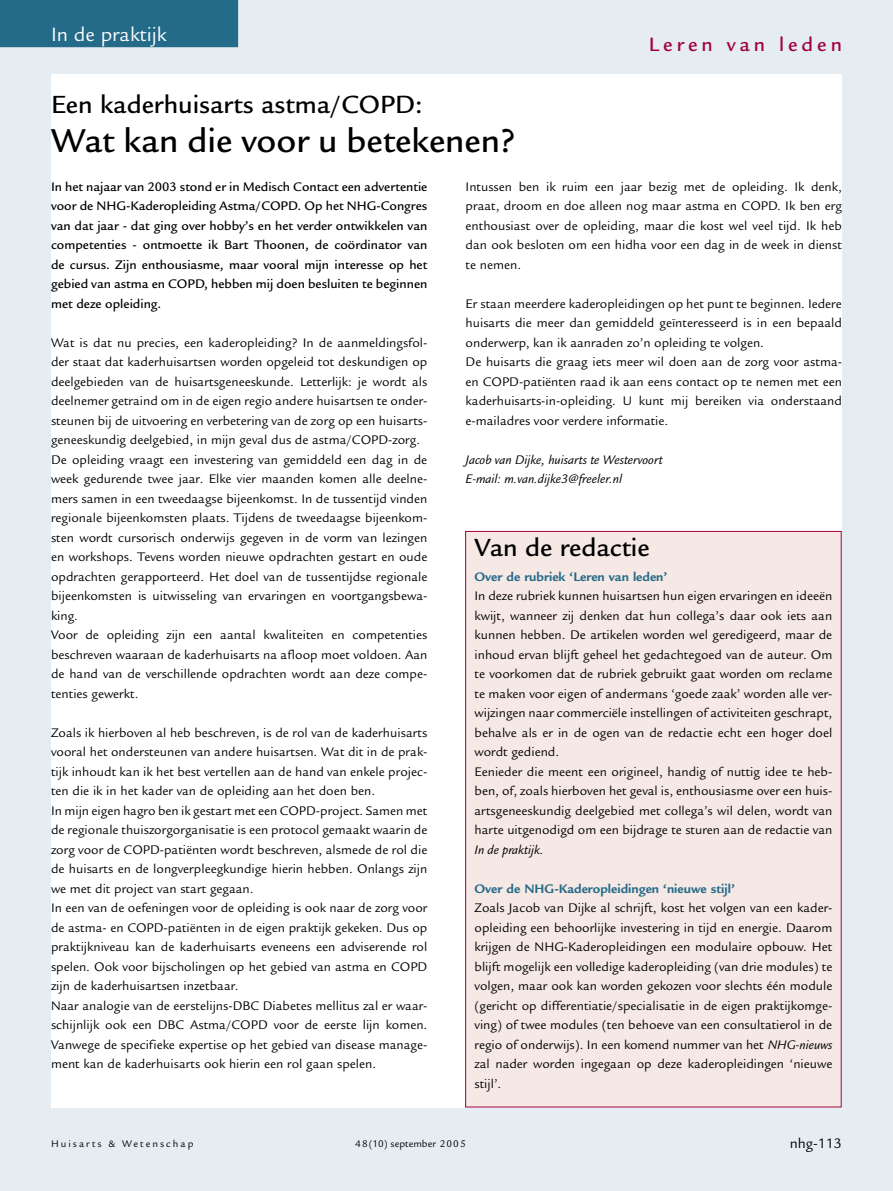
<style>
.page{position:relative;width:893px;height:1191px;background:#e5ecf2}
.page>*{position:absolute;margin:0;border:0;box-sizing:border-box;transform-origin:0 0}
.Artikelkop{font:500 36px "Legacy Sans";color:#000}
.Onderkop{font:500 27px "Legacy Sans";color:#000}
.Rubriekskop{font:500 21px "Legacy Sans";letter-spacing:.19em;color:#a20041}
.t1{font:21px "Legacy Sans";color:#fff}
.t2{font:15px "Legacy Sans";color:#000}
.Blok{font:13.5px/19.5px "Legacy Sans";color:#000;text-align:justify}
.Samenvatting{font:500 13.5px/19.5px "Legacy Sans";color:#000;text-align:justify}
.Kop_1{font:700 13.5px "Legacy Sans";color:#246a89}
.Auteursgegevens{font:italic 13.5px "Legacy Sans";color:#000}
.t3{font:10.5px "Legacy Sans";letter-spacing:.19em;color:#000}
.t4{font:10.5px "Legacy Sans";color:#000}
.s1{font-style:italic}
</style>
<div class="page">
<div style="left:51px;top:74px;width:791px;height:1034px;background:#fff"></div>
<div style="left:0;top:0;width:238px;height:47px;background:#246a89"></div>
<div style="left:466px;top:531px;width:375px;height:576px;background:#f5e8e5"></div>
<h3 class="t1" style="left:51px;top:22px;width:117px">In de praktijk</h3>
<p class="Onderkop" style="left:51px;top:89px;width:373px">Een kaderhuisarts astma/COPD:</p>
<p class="Artikelkop" style="left:51px;top:120px;width:466px">Wat kan die voor u betekenen?</p>
<p class="Rubriekskop" style="left:649px;top:33px;width:194px">Leren van leden</p>
<p class="Samenvatting" style="left:51px;top:177px;width:378px">In het najaar van 2003 stond er in Medisch Contact een advertentie voor de NHG-Kaderopleiding Astma/COPD. Op het NHG-Congres van dat jaar - dat ging over hobby’s en het verder ontwikkelen van competenties - ontmoette ik Bart Thoonen, de coördinator van de cursus. Zijn enthousiasme, maar vooral mijn interesse op het gebied van astma en COPD, hebben mij doen besluiten te beginnen met deze opleiding.</p>
<p class="Blok" style="left:51px;top:333px;width:378px">Wat is dat nu precies, een kaderopleiding? In de aanmeldingsfol&shy;der staat dat kaderhuisartsen worden opgeleid tot deskundigen op deelgebieden van de huisartsgeneeskunde. Letterlijk: je wordt als deelnemer getraind om in de eigen regio andere huisartsen te onder&shy;steunen bij de uitvoering en verbetering van de zorg op een huisarts&shy;geneeskundig deelgebied, in mijn geval dus de astma/COPD-zorg.</p>
<p class="Blok" style="left:51px;top:450px;width:378px">De opleiding vraagt een investering van gemiddeld een dag in de week gedurende twee jaar. Elke vier maanden komen alle deelne&shy;mers samen in een tweedaagse bijeenkomst. In de tussentijd vinden regionale bijeenkomsten plaats. Tijdens de tweedaagse bijeenkom&shy;sten wordt cursorisch onderwijs gegeven in de vorm van lezingen en workshops. Tevens worden nieuwe opdrachten gestart en oude opdrachten gerapporteerd. Het doel van de tussentijdse regionale bijeenkomsten is uitwisseling van ervaringen en voortgangsbewa&shy;king.</p>
<p class="Blok" style="left:51px;top:625px;width:378px">Voor de opleiding zijn een aantal kwaliteiten en competenties beschreven waaraan de kaderhuisarts na afloop moet voldoen. Aan de hand van de verschillende opdrachten wordt aan deze compe&shy;tenties gewerkt.</p>
<p class="Blok" style="left:51px;top:723px;width:378px">Zoals ik hierboven al heb beschreven, is de rol van de kaderhuisarts vooral het ondersteunen van andere huisartsen. Wat dit in de prak&shy;tijk inhoudt kan ik het best vertellen aan de hand van enkele projec&shy;ten die ik in het kader van de opleiding aan het doen ben.</p>
<p class="Blok" style="left:51px;top:801px;width:378px">In mijn eigen hagro ben ik gestart met een COPD-project. Samen met de regionale thuiszorgorganisatie is een protocol gemaakt waarin de zorg voor de COPD-patiënten wordt beschreven, alsmede de rol die de huisarts en de longverpleegkundige hierin hebben. Onlangs zijn we met dit project van start gegaan.</p>
<p class="Blok" style="left:51px;top:898px;width:378px">In een van de oefeningen voor de opleiding is ook naar de zorg voor de astma- en COPD-patiënten in de eigen praktijk gekeken. Dus op praktijkniveau kan de kaderhuisarts eveneens een adviserende rol spelen. Ook voor bijscholingen op het gebied van astma en COPD zijn de kaderhuisartsen inzetbaar.</p>
<p class="Blok" style="left:51px;top:996px;width:378px">Naar analogie van de eerstelijns-DBC Diabetes mellitus zal er waar&shy;schijnlijk ook een DBC Astma/COPD voor de eerste lijn komen.<br>Vanwege de specifieke expertise op het gebied van disease manage&shy;ment kan de kaderhuisarts ook hierin een rol gaan spelen.</p>
<p class="Blok" style="left:466px;top:177px;width:378px">Intussen ben ik ruim een jaar bezig met de opleiding. Ik denk, praat, droom en doe alleen nog maar astma en COPD. Ik ben erg enthousiast over de opleiding, maar die kost wel veel tijd. Ik heb dan ook besloten om een hidha voor een dag in de week in dienst te nemen.</p>
<p class="Blok" style="left:466px;top:294px;width:378px">Er staan meerdere kaderopleidingen op het punt te beginnen. Iedere huisarts die meer dan gemiddeld geïnteresseerd is in een bepaald onderwerp, kan ik aanraden zo’n opleiding te volgen.</p>
<p class="Blok" style="left:466px;top:352px;width:378px">De huisarts die graag iets meer wil doen aan de zorg voor astma&shy;en COPD-patiënten raad ik aan eens contact op te nemen met een kaderhuisarts-in-opleiding. U kunt mij bereiken via onderstaand e-mailadres voor verdere informatie.</p>
<p class="Auteursgegevens" style="left:466px;top:452px;width:198px">Jacob van Dijke, huisarts te Westervoort</p>
<p class="Auteursgegevens" style="left:466px;top:471px;width:158px">E-mail: m.van.dijke3@freeler.nl</p>
<p class="Onderkop" style="left:474px;top:532px;width:177px">Van de redactie</p>
<p class="Kop_1" style="left:474px;top:568px;width:194px">Over de rubriek ‘Leren van leden’</p>
<p class="Blok" style="left:474px;top:586px;width:359px">In deze rubriek kunnen huisartsen hun eigen ervaringen en ideeën kwijt, wanneer zij denken dat hun collega’s daar ook iets aan kunnen hebben. De artikelen worden wel geredigeerd, maar de inhoud ervan blijft geheel het gedachtegoed van de auteur. Om te voorkomen dat de rubriek gebruikt gaat worden om reclame te maken voor eigen of andermans ‘goede zaak’ worden alle ver&shy;wijzingen naar commerciële instellingen of activiteiten geschrapt, behalve als er in de ogen van de redactie echt een hoger doel wordt gediend.</p>
<p class="Blok" style="left:474px;top:762px;width:359px">Eenieder die meent een origineel, handig of nuttig idee te heb&shy;ben, of, zoals hierboven het geval is, enthousiasme over een huis&shy;artsgeneeskundig deelgebied met collega’s wil delen, wordt van harte uitgenodigd om een bijdrage te sturen aan de redactie van <span class="s1">In de praktijk.</span></p>
<p class="Kop_1" style="left:474px;top:880px;width:262px">Over de NHG-Kaderopleidingen ‘nieuwe stijl’</p>
<p class="Blok" style="left:474px;top:898px;width:359px">Zoals Jacob van Dijke al schrijft, kost het volgen van een kader&shy;opleiding een behoorlijke investering in tijd en energie. Daarom krijgen de NHG-Kaderopleidingen een modulaire opbouw. Het blijft mogelijk een volledige kaderopleiding (van drie modules) te volgen, maar ook kan worden gekozen voor slechts één module (gericht op differentiatie/specialisatie in de eigen praktijkomge&shy;ving) of twee modules (ten behoeve van een consultatierol in de regio of onderwijs). In een komend nummer van het <span class="s1">NHG-nieuws </span>zal nader worden ingegaan op deze kaderopleidingen ‘nieuwe stijl’.</p>
<p class="t3" style="left:51px;top:1138px;width:144px">Huisarts &amp; Wetenschap</p>
<p class="t4" style="left:355px;top:1138px;width:112px">48(10) september 2005</p>
<p class="t2" style="left:790px;top:1134px;width:54px">nhg-113</p>
</div>
